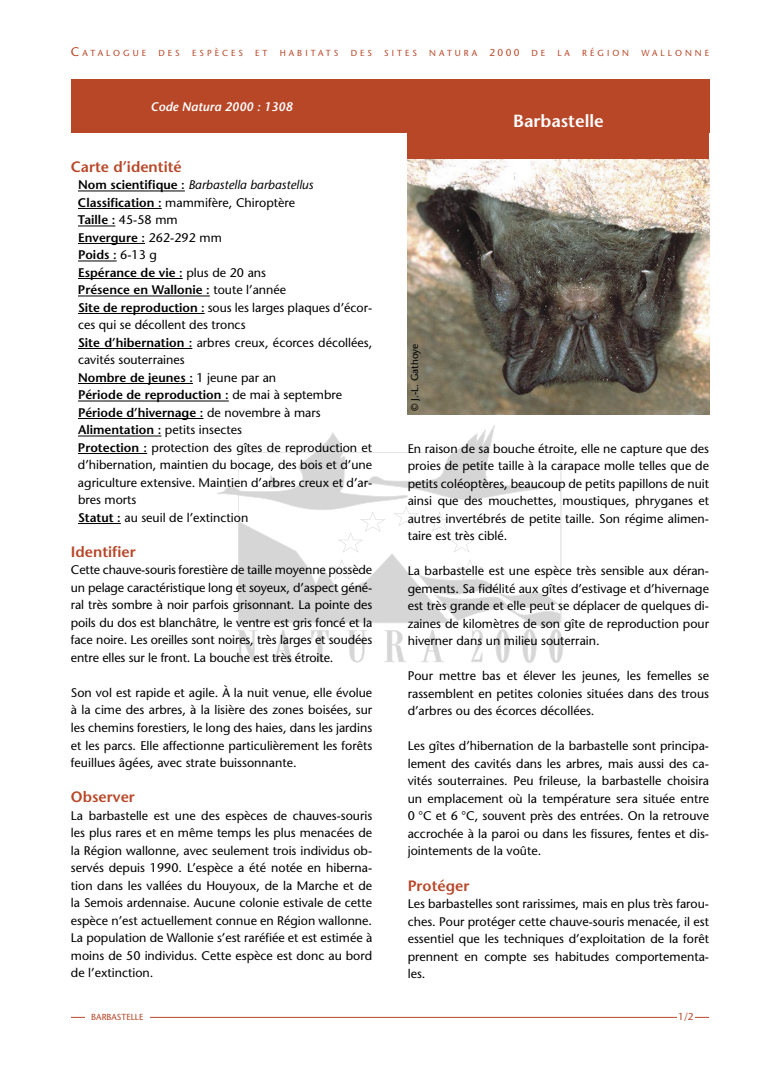
<style>
.page{position:relative;width:780px;height:1088px;background:#fff}
.page>*{position:absolute;margin:0;border:0;box-sizing:border-box;transform-origin:0 0}
.t1{font:600 17.5px "Stone Sans";color:#fff}
.t2{font:600 15px "Stone Sans";color:#b84728}
.t3{font:12.5px/17.5px "Stone Sans";color:#000;text-align:justify}
.t4{font:italic 600 12.5px "Stone Sans";color:#fff}
.t5{font:10px "Stone Sans";color:#000}
.t6{font:10px "Stone Sans";color:#b84728}
.t7{font:8.75px "Stone Sans";letter-spacing:.345em;color:#b84728}
.t8{font:8.75px "Stone Sans";color:#b84728}
.s1{font-size:12.5px}
.s2{font-size:10px}
.s3{font-weight:600}
.s4{font-style:italic}
</style>
<div class="page">
<div style="left:71px;top:80px;width:638px;height:53px;background:#b84728"></div>
<hr style="left:71px;top:1017px;width:638px;height:1px;background:#b84728">
<div style="left:677px;top:1012px;width:18px;height:10px;background:#fff"></div>
<div style="left:407px;top:124px;width:302px;height:39px;background:#b84728"></div>
<svg style="left:217px;top:425px;width:346px;height:238px"></svg>
<hr style="left:78px;top:191px;width:107px;height:1px;background:#000">
<hr style="left:78px;top:208px;width:84px;height:1px;background:#000">
<hr style="left:78px;top:226px;width:37px;height:1px;background:#000">
<hr style="left:78px;top:243px;width:67px;height:1px;background:#000">
<hr style="left:78px;top:261px;width:39px;height:1px;background:#000">
<hr style="left:78px;top:278px;width:105px;height:1px;background:#000">
<hr style="left:78px;top:296px;width:132px;height:1px;background:#000">
<hr style="left:78px;top:313px;width:127px;height:1px;background:#000">
<hr style="left:78px;top:348px;width:114px;height:1px;background:#000">
<hr style="left:78px;top:383px;width:115px;height:1px;background:#000">
<hr style="left:78px;top:401px;width:151px;height:1px;background:#000">
<hr style="left:78px;top:418px;width:125px;height:1px;background:#000">
<hr style="left:78px;top:436px;width:83px;height:1px;background:#000">
<hr style="left:78px;top:453px;width:69px;height:1px;background:#000">
<hr style="left:78px;top:523px;width:43px;height:1px;background:#000">
<img style="left:407px;top:160px;width:302px;height:255px">
<div style="left:85px;top:1010px;width:65px;height:29px;background:#fff"></div>
<p class="t7" style="left:71px;top:48px;width:77px"><span class="s1">C</span>ATALOGUE</p>
<p class="t7" style="left:158px;top:48px;width:23px">DES</p>
<p class="t7" style="left:192px;top:48px;width:52px">ESPÈCES</p>
<p class="t7" style="left:255px;top:48px;width:14px">E T</p>
<p class="t7" style="left:280px;top:48px;width:60px">HABITATS</p>
<p class="t7" style="left:350px;top:48px;width:23px">DES</p>
<p class="t7" style="left:384px;top:48px;width:34px">SITES</p>
<p class="t7" style="left:429px;top:48px;width:117px">NATURA <span class="s2">2000</span> DE</p>
<p class="t7" style="left:557px;top:48px;width:14px">L A</p>
<p class="t7" style="left:582px;top:48px;width:48px">RÉGION</p>
<p class="t7" style="left:641px;top:48px;width:69px">WALLONNE</p>
<p class="t4" style="left:151px;top:99px;width:143px">Code Natura 2000 : 1308</p>
<p class="t2" style="left:71px;top:157px;width:112px">Carte d’identité</p>
<p class="t3" style="left:78px;top:176px;width:296px;text-align:left"><span class="s3">Nom scientifique :</span> <span class="s4">Barbastella barbastellus </span><span class="s3">Classification :</span> mammifère, Chiroptère<br><span class="s3">Taille :</span> 45-58 mm<br><span class="s3">Envergure :</span> 262-292 mm<br><span class="s3">Poids :</span> 6-13 g<br><span class="s3">Espérance de vie :</span> plus de 20 ans<br><span class="s3">Présence en Wallonie :</span> toute l’année<br><span class="s3">Site de reproduction :</span> sous les larges plaques d’écor&shy;ces qui se décollent des troncs<br><span class="s3">Site d’hibernation :</span> arbres creux, écorces décollées, cavités souterraines<br><span class="s3">Nombre de jeunes :</span> 1 jeune par an<br><span class="s3">Période de reproduction :</span> de mai à septembre <span class="s3">Période d’hivernage :</span> de novembre à mars <span class="s3">Alimentation :</span> petits insectes<br><span class="s3">Protection :</span> protection des gîtes de reproduction et d’hibernation, maintien du bocage, des bois et d’une agriculture extensive. Maintien d’arbres creux et d’ar&shy;bres morts<br><span class="s3">Statut :</span> au seuil de l’extinction</p>
<p class="t2" style="left:71px;top:542px;width:66px">Identifier</p>
<p class="t3" style="left:71px;top:561px;width:303px">Cette chauve-souris forestière de taille moyenne possède un pelage caractéristique long et soyeux, d’aspect géné&shy;ral très sombre à noir parfois grisonnant. La pointe des poils du dos est blanchâtre, le ventre est gris foncé et la face noire. Les oreilles sont noires, très larges et soudées entre elles sur le front. La bouche est très étroite.</p>
<p class="t3" style="left:71px;top:684px;width:303px">Son vol est rapide et agile. À la nuit venue, elle évolue à la cime des arbres, à la lisière des zones boisées, sur les chemins forestiers, le long des haies, dans les jardins et les parcs. Elle affectionne particulièrement les forêts feuillues âgées, avec strate buissonnante.</p>
<p class="t2" style="left:71px;top:787px;width:65px">Observer</p>
<p class="t3" style="left:71px;top:806px;width:303px">La barbastelle est une des espèces de chauves-souris les plus rares et en même temps les plus menacées de la Région wallonne, avec seulement trois individus ob&shy;servés depuis 1990. L’espèce a été notée en hiberna&shy;tion dans les vallées du Houyoux, de la Marche et de la Semois ardennaise. Aucune colonie estivale de cette espèce n’est actuellement connue en Région wallonne.<br>La population de Wallonie s’est raréfiée et est estimée à moins de 50 individus. Cette espèce est donc au bord de l’extinction.</p>
<p class="t8" style="left:91px;top:1012px;width:54px">BARBASTELLE</p>
<p class="t5" style="left:408px;top:411px;width:69px;rotate:-90deg">© J.-L. Gathoye</p>
<h1 class="t1" style="left:513px;top:110px;width:92px">Barbastelle</h1>
<p class="t3" style="left:407px;top:440px;width:303px">En raison de sa bouche étroite, elle ne capture que des proies de petite taille à la carapace molle telles que de petits coléoptères, beaucoup de petits papillons de nuit ainsi que des mouchettes, moustiques, phryganes et autres invertébrés de petite taille. Son régime alimen&shy;taire est très ciblé.</p>
<p class="t3" style="left:407px;top:562px;width:303px">La barbastelle est une espèce très sensible aux déran&shy;gements. Sa fidélité aux gîtes d’estivage et d’hivernage est très grande et elle peut se déplacer de quelques di&shy;zaines de kilomètres de son gîte de reproduction pour hiverner dans un milieu souterrain.</p>
<p class="t3" style="left:407px;top:667px;width:303px">Pour mettre bas et élever les jeunes, les femelles se rassemblent en petites colonies situées dans des trous d’arbres ou des écorces décollées.</p>
<p class="t3" style="left:407px;top:737px;width:303px">Les gîtes d’hibernation de la barbastelle sont principa&shy;lement des cavités dans les arbres, mais aussi des ca&shy;vités souterraines. Peu frileuse, la barbastelle choisira un emplacement où la température sera située entre 0 °C et 6 °C, souvent près des entrées. On la retrouve accrochée à la paroi ou dans les fissures, fentes et dis&shy;jointements de la voûte.</p>
<p class="t2" style="left:407px;top:876px;width:63px">Protéger</p>
<p class="t3" style="left:407px;top:895px;width:303px">Les barbastelles sont rarissimes, mais en plus très farou&shy;ches. Pour protéger cette chauve-souris menacée, il est essentiel que les techniques d’exploitation de la forêt prennent en compte ses habitudes comportementa&shy;les.</p>
<p class="t6" style="left:678px;top:1010px;width:17px">1/2</p>
</div>
